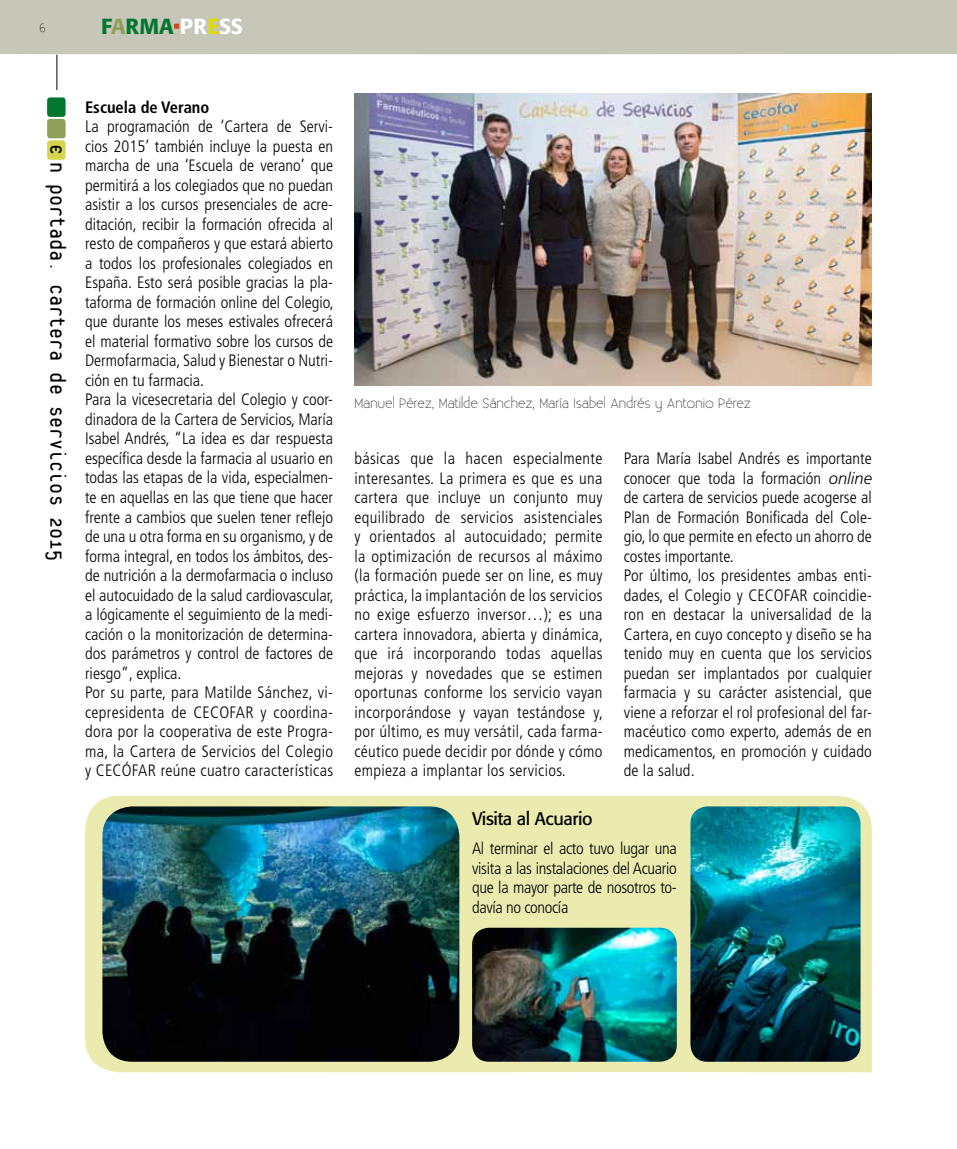
<style>
.page{position:relative;width:957px;height:1149px;background:#fff}
.page>*{position:absolute;margin:0;border:0;box-sizing:border-box;transform-origin:0 0}
.t1{font:24px "Platelet";color:#000}
.t2{font:500 21.6px "Formata";color:#00762e}
.t3{font:18px "Formata";letter-spacing:-.02em;color:#000}
.t4{font:300 condensed 16.5px/19.5px "Frutiger";color:#000}
.t5{font:700 condensed 16.5px "Frutiger";color:#000}
.t6{font:300 13.5px "Existence";color:#000}
.t7{font:300 12px "Existence";color:#000}
.s1{color:#8ea058}
.s2{color:#fff}
.s3{color:#dfda00}
.s4{font-style:italic;font-stretch:normal}
</style>
<div class="page">
<div style="left:0;top:0;width:957px;height:55px;background:#c6c6b9"></div>
<svg style="left:174px;top:24px;width:5px;height:5px"></svg>
<hr style="left:57px;top:55px;width:1px;height:35px;background:#000">
<div style="left:47px;top:97px;width:19px;height:20px;background:#00762e;border-radius:3px"></div>
<div style="left:47px;top:119px;width:19px;height:19px;background:#8ea058;border-radius:3px"></div>
<div style="left:47px;top:140px;width:19px;height:20px;background:#d5d54d;border-radius:3px"></div>
<img style="left:354px;top:94px;width:518px;height:291px">
<div style="left:85px;top:795px;width:787px;height:276px;background:#ebebb0"></div>
<img style="left:690px;top:806px;width:170px;height:255px">
<img style="left:472px;top:927px;width:205px;height:134px">
<img style="left:102px;top:806px;width:357px;height:255px">
<p class="t7" style="left:39px;top:22px;width:8px">6</p>
<h2 class="t2" style="left:101px;top:13px;width:143px">F<span class="s1">A</span>RMA <span class="s2">PR</span><span class="s3">E</span><span class="s2">SS</span></h2>
<h1 class="t1" style="left:67px;top:144px;width:418px;rotate:90deg">E n portada. Cartera de Servicios 2015</h1>
<p class="t5" style="left:85px;top:97px;width:126px">Escuela de Verano</p>
<p class="t4" style="left:85px;top:117px;width:250px">La programación de ‘Cartera de Servi&shy;cios 2015’ también incluye la puesta en marcha de una ‘Escuela de verano’ que permitirá a los colegiados que no puedan asistir a los cursos presenciales de acre&shy;ditación, recibir la formación ofrecida al resto de compañeros y que estará abierto a todos los profesionales colegiados en España. Esto será posible gracias la pla&shy;taforma de formación online del Colegio, que durante los meses estivales ofrecerá el material formativo sobre los cursos de Dermofarmacia, Salud y Bienestar o Nutri&shy;ción en tu farmacia.<br>Para la vicesecretaria del Colegio y coor&shy;dinadora de la Cartera de Servicios, María Isabel Andrés, “La idea es dar respuesta específica desde la farmacia al usuario en todas las etapas de la vida, especialmen&shy;te en aquellas en las que tiene que hacer frente a cambios que suelen tener reflejo de una u otra forma en su organismo, y de forma integral, en todos los ámbitos, des&shy;de nutrición a la dermofarmacia o incluso el autocuidado de la salud cardiovascular, a lógicamente el seguimiento de la medi&shy;cación o la monitorización de determina&shy;dos parámetros y control de factores de riesgo”, explica.<br>Por su parte, para Matilde Sánchez, vi&shy;cepresidenta de CECOFAR y coordina&shy;dora por la cooperativa de este Progra&shy;ma, la Cartera de Servicios del Colegio y CECÓFAR reúne cuatro características</p>
<p class="t6" style="left:354px;top:395px;width:398px">Manuel Pérez, Matilde Sánchez, María Isabel Andrés y Antonio Pérez</p>
<p class="t4" style="left:354px;top:448px;width:250px;text-align:justify">básicas que la hacen especialmente interesantes. La primera es que es una cartera que incluye un conjunto muy equilibrado de servicios asistenciales y orientados al autocuidado; permite la optimización de recursos al máximo (la formación puede ser on line, es muy práctica, la implantación de los servicios no exige esfuerzo inversor…); es una cartera innovadora, abierta y dinámica, que irá incorporando todas aquellas mejoras y novedades que se estimen oportunas conforme los servicio vayan incorporándose y vayan testándose y, por último, es muy versátil, cada farma&shy;céutico puede decidir por dónde y cómo empieza a implantar los servicios.</p>
<p class="t4" style="left:624px;top:448px;width:250px">Para María Isabel Andrés es importante conocer que toda la formación <span class="s4">online </span>de cartera de servicios puede acogerse al Plan de Formación Bonificada del Cole&shy;gio, lo que permite en efecto un ahorro de costes importante.<br>Por último, los presidentes ambas enti&shy;dades, el Colegio y CECOFAR coincidie&shy;ron en destacar la universalidad de la Cartera, en cuyo concepto y diseño se ha tenido muy en cuenta que los servicios puedan ser implantados por cualquier farmacia y su carácter asistencial, que viene a reforzar el rol profesional del far&shy;macéutico como experto, además de en medicamentos, en promoción y cuidado de la salud.</p>
<p class="t3" style="left:472px;top:807px;width:122px">Visita al Acuario</p>
<p class="t4" style="left:472px;top:838px;width:206px;text-align:justify">Al terminar el acto tuvo lugar una visita a las instalaciones del Acuario que la mayor parte de nosotros to&shy;davía no conocía</p>
</div>
